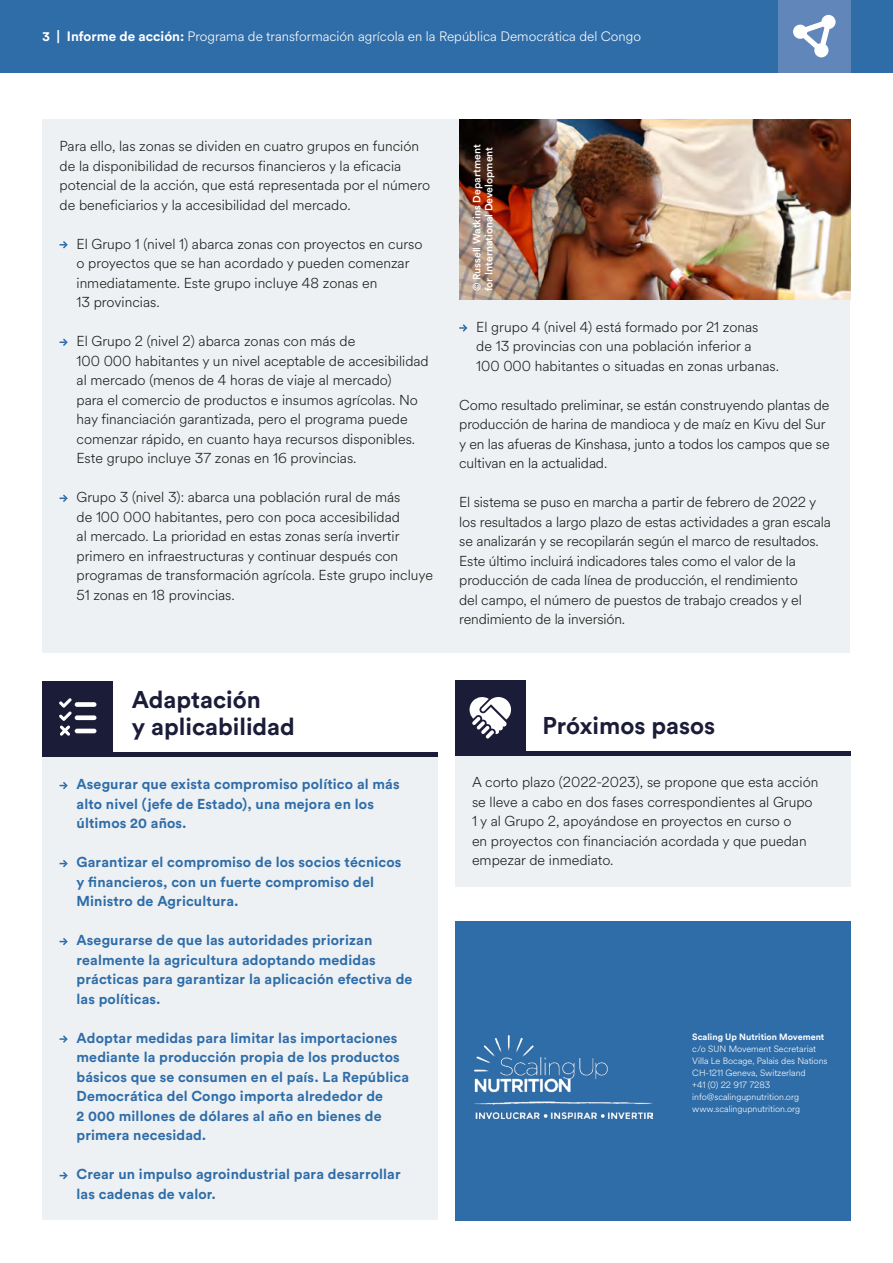
<style>
.page{position:relative;width:893px;height:1263px;background:#fff}
.page>*{position:absolute;margin:0;border:0;box-sizing:border-box;transform-origin:0 0}
.Head_1_V3{font:700 24px/27px "Circular Std";color:#1b1c38}
.Body{font:300 14.25px/19.5px "Circular Spotify Text";letter-spacing:-.01em;color:#1d1d1b}
.Bullets{font:300 14.25px/19.5px "Circular Spotify Text";color:#1d1d1b}
.Bullets-2{font:700 14.25px/19.5px "Circular Std";letter-spacing:.01em;color:#2f6da9}
.t1{font:300 13.5px "Circular Spotify Text";color:#fff}
.Photo_credit{font:500 10.5px/12px "Circular Std";color:#fff}
.Contact{font:300 9px/12px "Circular Spotify Text";color:#fff}
.Contact_heading{font:700 9px "Circular Std";color:#fff}
.s1{font-family:"Circular Std";font-weight:700}
</style>
<div class="page">
<div style="left:43px;top:119px;width:807px;height:534px;background:#eef1f3"></div>
<svg style="left:60px;top:241px;width:8px;height:8px"></svg>
<svg style="left:60px;top:338px;width:8px;height:8px"></svg>
<svg style="left:60px;top:494px;width:8px;height:8px"></svg>
<svg style="left:459px;top:324px;width:9px;height:8px"></svg>
<div style="left:0;top:0;width:893px;height:72px;background:#2f6da9"></div>
<div style="left:778px;top:0;width:72px;height:72px;background:#6186ba"></div>
<svg style="left:793px;top:15px;width:43px;height:42px"></svg>
<div style="left:43px;top:756px;width:395px;height:464px;background:#eef1f3"></div>
<svg style="left:60px;top:782px;width:8px;height:8px"></svg>
<svg style="left:60px;top:860px;width:8px;height:8px"></svg>
<svg style="left:60px;top:938px;width:8px;height:8px"></svg>
<svg style="left:60px;top:1035px;width:8px;height:8px"></svg>
<svg style="left:60px;top:1172px;width:8px;height:8px"></svg>
<div style="left:43px;top:682px;width:70px;height:70px;background:#1b1c38"></div>
<div style="left:75px;top:715px;width:21px;height:5px;background:#fff;border-radius:2px"></div>
<svg style="left:59px;top:698px;width:13px;height:38px"></svg>
<div style="left:75px;top:702px;width:21px;height:5px;background:#fff;border-radius:2px"></div>
<hr style="left:75px;top:729px;width:21px;height:4px;background:#fff;border-radius:2px">
<hr style="left:43px;top:752px;width:395px;height:4px;background:#1b1c38">
<div style="left:455px;top:921px;width:395px;height:299px;background:#2f6da9"></div>
<img style="left:473px;top:1036px;width:180px;height:82px">
<img style="left:459px;top:119px;width:391px;height:181px">
<div style="left:455px;top:755px;width:395px;height:131px;background:#eef1f3"></div>
<hr style="left:455px;top:751px;width:395px;height:4px;background:#1b1c38">
<div style="left:455px;top:680px;width:71px;height:71px;background:#1b1c38"></div>
<svg style="left:469px;top:697px;width:42px;height:41px"></svg>
<p class="t1" style="left:43px;top:27px;width:600px"><span class="s1">3 | Informe de acción:</span> Programa de transformación agrícola en la República Democrática del Congo</p>
<p class="Body" style="left:60px;top:137px;width:372px">Para ello, las zonas se dividen en cuatro grupos en función de la disponibilidad de recursos financieros y la eficacia potencial de la acción, que está representada por el número de beneficiarios y la accesibilidad del mercado.</p>
<p class="Bullets" style="left:77px;top:234px;width:347px">El Grupo 1 (nivel 1) abarca zonas con proyectos en curso o proyectos que se han acordado y pueden comenzar inmediatamente. Este grupo incluye 48 zonas en<br>13 provincias.</p>
<p class="Bullets" style="left:77px;top:332px;width:354px">El Grupo 2 (nivel 2) abarca zonas con más de<br>100 000 habitantes y un nivel aceptable de accesibilidad al mercado (menos de 4 horas de viaje al mercado)<br>para el comercio de productos e insumos agrícolas. No hay financiación garantizada, pero el programa puede comenzar rápido, en cuanto haya recursos disponibles.<br>Este grupo incluye 37 zonas en 16 provincias.</p>
<p class="Bullets" style="left:77px;top:488px;width:358px">Grupo 3 (nivel 3): abarca una población rural de más<br>de 100 000 habitantes, pero con poca accesibilidad<br>al mercado. La prioridad en estas zonas sería invertir primero en infraestructuras y continuar después con programas de transformación agrícola. Este grupo incluye 51 zonas en 18 provincias.</p>
<p class="Head_1_V3" style="left:132px;top:686px;width:165px">Adaptación<br>y aplicabilidad</p>
<p class="Bullets-2" style="left:77px;top:774px;width:325px">Asegurar que exista compromiso político al más alto nivel (jefe de Estado), una mejora en los últimos 20 años.</p>
<p class="Bullets-2" style="left:77px;top:852px;width:326px">Garantizar el compromiso de los socios técnicos y financieros, con un fuerte compromiso del<br>Ministro de Agricultura.</p>
<p class="Bullets-2" style="left:77px;top:930px;width:337px">Asegurarse de que las autoridades priorizan realmente la agricultura adoptando medidas prácticas para garantizar la aplicación efectiva de las políticas.</p>
<p class="Bullets-2" style="left:77px;top:1028px;width:334px">Adoptar medidas para limitar las importaciones mediante la producción propia de los productos básicos que se consumen en el país. La República Democrática del Congo importa alrededor de<br>2 000 millones de dólares al año en bienes de primera necesidad.</p>
<p class="Bullets-2" style="left:77px;top:1164px;width:326px">Crear un impulso agroindustrial para desarrollar las cadenas de valor.</p>
<p class="Photo_credit" style="left:471px;top:291px;width:148px;rotate:-90deg">© Russell Watkins Department for International Development</p>
<p class="Bullets" style="left:476px;top:317px;width:304px">El grupo 4 (nivel 4) está formado por 21 zonas<br>de 13 provincias con una población inferior a<br>100 000 habitantes o situadas en zonas urbanas.</p>
<p class="Body" style="left:459px;top:395px;width:372px">Como resultado preliminar, se están construyendo plantas de producción de harina de mandioca y de maíz en Kivu del Sur y en las afueras de Kinshasa, junto a todos los campos que se cultivan en la actualidad.</p>
<p class="Body" style="left:459px;top:493px;width:373px">El sistema se puso en marcha a partir de febrero de 2022 y los resultados a largo plazo de estas actividades a gran escala se analizarán y se recopilarán según el marco de resultados.<br>Este último incluirá indicadores tales como el valor de la producción de cada línea de producción, el rendimiento<br>del campo, el número de puestos de trabajo creados y el rendimiento de la inversión.</p>
<p class="Head_1_V3" style="left:543px;top:711px;width:174px">Próximos pasos</p>
<p class="Body" style="left:472px;top:773px;width:348px">A corto plazo (2022-2023), se propone que esta acción se lleve a cabo en dos fases correspondientes al Grupo 1 y al Grupo 2, apoyándose en proyectos en curso o<br>en proyectos con financiación acordada y que puedan empezar de inmediato.</p>
<p class="Contact_heading" style="left:692px;top:1031px;width:134px">Scaling Up Nutrition Movement</p>
<p class="Contact" style="left:692px;top:1043px;width:125px">c/o SUN Movement Secretariat</p>
<p class="Contact" style="left:692px;top:1055px;width:137px">Villa Le Bocage, Palais des Nations<br>CH-1211 Geneva, Switzerland</p>
<p class="Contact" style="left:692px;top:1079px;width:80px">+41 (0) 22 917 7283</p>
<p class="Contact" style="left:692px;top:1091px;width:109px">info@scalingupnutrition.org www.scalingupnutrition.org</p>
</div>
